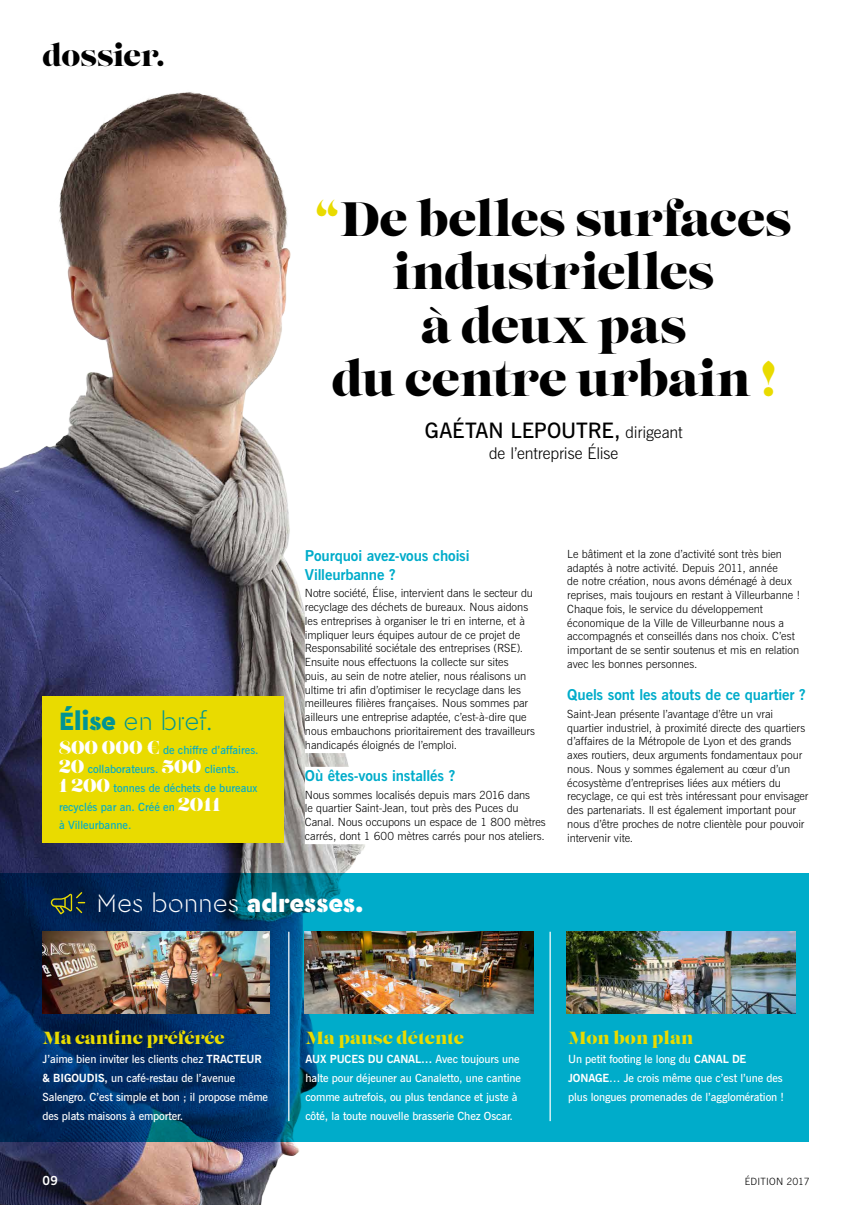
<style>
.page{position:relative;width:851px;height:1205px;background:#fff}
.page>*{position:absolute;margin:0;border:0;box-sizing:border-box;transform-origin:0 0}
.t1{font:48.12px/53.4px "Lust";letter-spacing:-.005em;color:#000;text-align:center}
.t2{font:30px "Lust";letter-spacing:-.01em;color:#000}
.t3{font:300 26.25px "Cera Stencil PRO";letter-spacing:-.005em;color:#fff}
.t4{font:300 26.25px "Cera Stencil PRO";letter-spacing:-.01em;color:#009494}
.t5{font:600 21.25px "News Gothic BT";letter-spacing:-.005em;color:#000}
.t6{font:17.5px "Lust";color:#e9db00}
.t7{font:300 16.12px "News Gothic BT";letter-spacing:-.005em;color:#000}
.t8{font:700 15px/18.8px "News Gothic BT";letter-spacing:-.01em;color:#00acca}
.t9{font:700 12.5px "News Gothic BT";color:#fff}
.t10{font:300 11.25px/13.8px "News Gothic BT";color:#000}
.t11{font:600 11.25px/18.8px "News Gothic BT";letter-spacing:-.01em;color:#fff}
.t12{font:600 11.25px/18.8px "News Gothic BT";color:#00acca}
.t13{font:300 10px "News Gothic BT";letter-spacing:.02em;color:#000}
.s1{font-weight:900}
.s2{font-family:"Lust";font-weight:400;font-size:18.75px;color:#fff}
.s3{color:#e9db00}
.s4{font-weight:300;font-size:16.12px}
.s5{font-weight:700}
</style>
<div class="page">
<img style="left:0;top:92px;width:596px;height:1113px">
<div style="left:305px;top:547px;width:169px;height:19px;background:#fff"></div>
<div style="left:305px;top:566px;width:90px;height:18px;background:#fff"></div>
<div style="left:305px;top:583px;width:231px;height:19px;background:#fff"></div>
<div style="left:305px;top:597px;width:226px;height:18px;background:#fff"></div>
<div style="left:305px;top:610px;width:223px;height:19px;background:#fff"></div>
<div style="left:305px;top:624px;width:218px;height:19px;background:#fff"></div>
<div style="left:305px;top:638px;width:221px;height:19px;background:#fff"></div>
<div style="left:305px;top:652px;width:207px;height:18px;background:#fff"></div>
<div style="left:305px;top:665px;width:224px;height:19px;background:#fff"></div>
<div style="left:305px;top:679px;width:219px;height:19px;background:#fff"></div>
<div style="left:305px;top:693px;width:226px;height:19px;background:#fff"></div>
<div style="left:305px;top:707px;width:225px;height:18px;background:#fff"></div>
<div style="left:305px;top:720px;width:233px;height:19px;background:#fff"></div>
<div style="left:305px;top:734px;width:155px;height:19px;background:#fff"></div>
<div style="left:305px;top:767px;width:150px;height:18px;background:#fff"></div>
<div style="left:305px;top:784px;width:228px;height:19px;background:#fff"></div>
<div style="left:305px;top:798px;width:217px;height:18px;background:#fff"></div>
<div style="left:305px;top:811px;width:241px;height:19px;background:#fff"></div>
<div style="left:305px;top:825px;width:241px;height:19px;background:#fff"></div>
<div style="left:567px;top:543px;width:218px;height:19px;background:#fff"></div>
<div style="left:567px;top:557px;width:214px;height:19px;background:#fff"></div>
<div style="left:567px;top:571px;width:228px;height:19px;background:#fff"></div>
<div style="left:567px;top:585px;width:236px;height:18px;background:#fff"></div>
<div style="left:567px;top:598px;width:199px;height:19px;background:#fff"></div>
<div style="left:567px;top:612px;width:220px;height:19px;background:#fff"></div>
<div style="left:567px;top:626px;width:231px;height:19px;background:#fff"></div>
<div style="left:567px;top:640px;width:235px;height:18px;background:#fff"></div>
<div style="left:567px;top:653px;width:133px;height:19px;background:#fff"></div>
<div style="left:567px;top:686px;width:238px;height:19px;background:#fff"></div>
<div style="left:567px;top:703px;width:209px;height:19px;background:#fff"></div>
<div style="left:567px;top:717px;width:241px;height:19px;background:#fff"></div>
<div style="left:567px;top:731px;width:227px;height:18px;background:#fff"></div>
<div style="left:567px;top:744px;width:238px;height:19px;background:#fff"></div>
<div style="left:567px;top:758px;width:226px;height:19px;background:#fff"></div>
<div style="left:567px;top:772px;width:217px;height:19px;background:#fff"></div>
<div style="left:567px;top:786px;width:241px;height:18px;background:#fff"></div>
<div style="left:567px;top:799px;width:232px;height:19px;background:#fff"></div>
<div style="left:567px;top:813px;width:240px;height:19px;background:#fff"></div>
<div style="left:567px;top:827px;width:66px;height:19px;background:#fff"></div>
<svg style="left:0;top:873px;width:808px;height:268px;background:#017ca2"></svg>
<svg style="left:51px;top:892px;width:34px;height:22px"></svg>
<div style="left:43px;top:696px;width:240px;height:146px;background:#e9db00"></div>
<img style="left:43px;top:932px;width:226px;height:81px">
<img style="left:566px;top:932px;width:229px;height:81px">
<img style="left:305px;top:932px;width:228px;height:81px">
<hr style="left:288px;top:932px;width:1px;height:189px;background:#fff">
<hr style="left:549px;top:932px;width:1px;height:189px;background:#fff">
<h2 class="t2" style="left:43px;top:37px;width:124px">dossier.</h2>
<h3 class="t4" style="left:59px;top:704px;width:155px"><span class="s1">Élise</span> en bref.</h3>
<p class="t12" style="left:59px;top:741px;width:201px"><span class="s2">800 000 €</span> de chiffre d’affaires.<br><span class="s2">20</span> collaborateurs. <span class="s2">500</span> clients.<br><span class="s2">1 200</span> tonnes de déchets de bureaux recyclés par an. Créé en <span class="s2">2011<br></span>à Villeurbanne.</p>
<h1 class="t1" style="left:315px;top:195px;width:477px"><span class="s3">“</span>De belles surfaces industrielles<br>à deux pas<br>du centre urbain <span class="s3">!</span></h1>
<h3 class="t5" style="left:425px;top:417px;width:259px">GAÉTAN LEPOUTRE, <span class="s4">dirigeant</span></h3>
<h3 class="t7" style="left:489px;top:443px;width:131px">de l’entreprise Élise</h3>
<h3 class="t8" style="left:305px;top:546px;width:166px">Pourquoi avez-vous choisi<br>Villeurbanne ?</h3>
<p class="t10" style="left:305px;top:586px;width:232px">Notre société, Élise, intervient dans le secteur du recyclage des déchets de bureaux. Nous aidons les entreprises à organiser le tri en interne, et à impliquer leurs équipes autour de ce projet de Responsabilité sociétale des entreprises (RSE).<br>Ensuite nous effectuons la collecte sur sites<br>puis, au sein de notre atelier, nous réalisons un ultime tri afin d’optimiser le recyclage dans les meilleures filières françaises. Nous sommes par ailleurs une entreprise adaptée, c’est-à-dire que nous embauchons prioritairement des travailleurs handicapés éloignés de l’emploi.</p>
<h3 class="t8" style="left:305px;top:766px;width:152px">Où êtes-vous installés ?</h3>
<p class="t10" style="left:305px;top:787px;width:242px">Nous sommes localisés depuis mars 2016 dans<br>le quartier Saint-Jean, tout près des Puces du Canal. Nous occupons un espace de 1 800 mètres carrés, dont 1 600 mètres carrés pour nos ateliers.</p>
<p class="t10" style="left:567px;top:547px;width:234px">Le bâtiment et la zone d’activité sont très bien adaptés à notre activité. Depuis 2011, année<br>de notre création, nous avons déménagé à deux reprises, mais toujours en restant à Villeurbanne !<br>Chaque fois, le service du développement économique de la Ville de Villeurbanne nous a accompagnés et conseillés dans nos choix. C’est important de se sentir soutenus et mis en relation avec les bonnes personnes.</p>
<h3 class="t8" style="left:567px;top:685px;width:240px">Quels sont les atouts de ce quartier ?</h3>
<p class="t10" style="left:567px;top:707px;width:242px">Saint-Jean présente l’avantage d’être un vrai quartier industriel, à proximité directe des quartiers d’affaires de la Métropole de Lyon et des grands axes routiers, deux arguments fondamentaux pour nous. Nous y sommes également au cœur d’un écosystème d’entreprises liées aux métiers du recyclage, ce qui est très intéressant pour envisager des partenariats. Il est également important pour nous d’être proches de notre clientèle pour pouvoir intervenir vite.</p>
<h3 class="t3" style="left:96px;top:886px;width:268px">Mes bonnes <span class="s1">adresses.</span></h3>
<h3 class="t6" style="left:43px;top:1028px;width:184px">Ma cantine préférée</h3>
<p class="t11" style="left:43px;top:1050px;width:227px">J’aime bien inviter les clients chez <span class="s5">TRACTEUR &amp; BIGOUDIS,</span> un café-restau de l’avenue Salengro. C’est simple et bon ; il propose même des plats maisons à emporter.</p>
<h3 class="t6" style="left:305px;top:1028px;width:160px">Ma pause détente</h3>
<p class="t11" style="left:305px;top:1050px;width:217px"><span class="s5">AUX PUCES DU CANAL…</span> Avec toujours une halte pour déjeuner au Canaletto, une cantine comme autrefois, ou plus tendance et juste à côté, la toute nouvelle brasserie Chez Oscar.</p>
<h3 class="t6" style="left:568px;top:1028px;width:127px">Mon bon plan</h3>
<p class="t11" style="left:568px;top:1050px;width:217px">Un petit footing le long du <span class="s5">CANAL DE<br>JONAGE</span>… Je crois même que c’est l’une des plus longues promenades de l’agglomération !</p>
<p class="t9" style="left:43px;top:1172px;width:17px">09</p>
<p class="t13" style="left:744px;top:1175px;width:66px">ÉDITION 2017</p>
</div>
